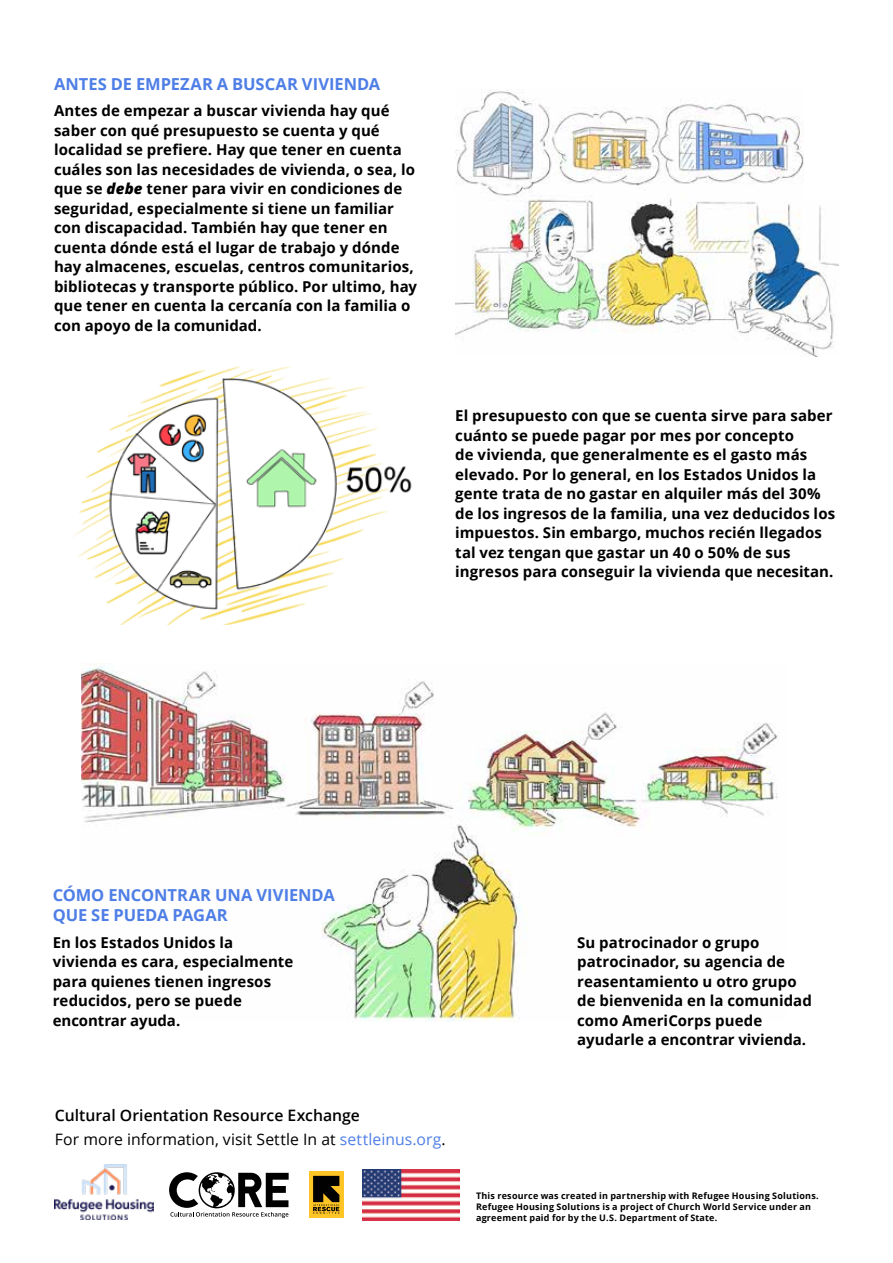
<style>
.page{position:relative;width:893px;height:1263px;background:#fff}
.page>*{position:absolute;margin:0;border:0;box-sizing:border-box;transform-origin:0 0}
.t1{font:700 16.5px/19.5px "Open Sans";color:#4e7ee6}
.t2{font:600 15.75px/24px "Open Sans";color:#000}
.t3{font:700 15px/19.5px "Open Sans";letter-spacing:.005em;color:#000}
.t4{font:700 9px/10.8px "Open Sans";letter-spacing:.025em;color:#000}
.s1{font-weight:800;font-style:italic}
.s2{font-weight:400}
.s3{font-weight:400;color:#4e7ee6}
</style>
<div class="page">
<img style="left:81px;top:666px;width:698px;height:356px">
<svg style="left:169px;top:1172px;width:120px;height:46px"></svg>
<div style="left:309px;top:1171px;width:35px;height:47px;background:#ffc425"></div>
<svg style="left:313px;top:1176px;width:26px;height:38px"></svg>
<img style="left:363px;top:1169px;width:97px;height:51px">
<img style="left:456px;top:90px;width:383px;height:266px">
<img style="left:74px;top:366px;width:338px;height:258px">
<img style="left:54px;top:1165px;width:99px;height:54px">
<div style="left:804px;top:54px;width:89px;height:146px;background:#fff"></div>
<p class="t1" style="left:54px;top:74px;width:328px">ANTES DE EMPEZAR A BUSCAR VIVIENDA</p>
<p class="t3" style="left:54px;top:101px;width:365px">Antes de empezar a buscar vivienda hay qué saber con qué presupuesto se cuenta y qué localidad se prefiere. Hay que tener en cuenta cuáles son las necesidades de vivienda, o sea, lo que se <span class="s1">debe</span> tener para vivir en condiciones de seguridad, especialmente si tiene un familiar con discapacidad. También hay que tener en cuenta dónde está el lugar de trabajo y dónde hay almacenes, escuelas, centros comunitarios, bibliotecas y transporte público. Por ultimo, hay que tener en cuenta la cercanía con la familia o con apoyo de la comunidad.</p>
<p class="t3" style="left:455px;top:406px;width:381px">El presupuesto con que se cuenta sirve para saber cuánto se puede pagar por mes por concepto<br>de vivienda, que generalmente es el gasto más elevado. Por lo general, en los Estados Unidos la gente trata de no gastar en alquiler más del 30% de los ingresos de la familia, una vez deducidos los impuestos. Sin embargo, muchos recién llegados tal vez tengan que gastar un 40 o 50% de sus ingresos para conseguir la vivienda que necesitan.</p>
<p class="t1" style="left:53px;top:885px;width:284px">CÓMO ENCONTRAR UNA VIVIENDA<br>QUE SE PUEDA PAGAR</p>
<p class="t3" style="left:53px;top:932px;width:242px">En los Estados Unidos la vivienda es cara, especialmente para quienes tienen ingresos reducidos, pero se puede encontrar ayuda.</p>
<p class="t2" style="left:55px;top:1103px;width:392px">Cultural Orientation Resource Exchange<br><span class="s2">For more information, visit Settle In at</span> <span class="s3">settleinus.org</span><span class="s2">.</span></p>
<p class="t3" style="left:577px;top:932px;width:236px">Su patrocinador o grupo patrocinador, su agencia de reasentamiento u otro grupo de bienvenida en la comunidad como AmeriCorps puede ayudarle a encontrar vivienda.</p>
<p class="t4" style="left:476px;top:1190px;width:344px">This resource was created in partnership with Refugee Housing Solutions.<br>Refugee Housing Solutions is a project of Church World Service under an agreement paid for by the U.S. Department of State.</p>
</div>
